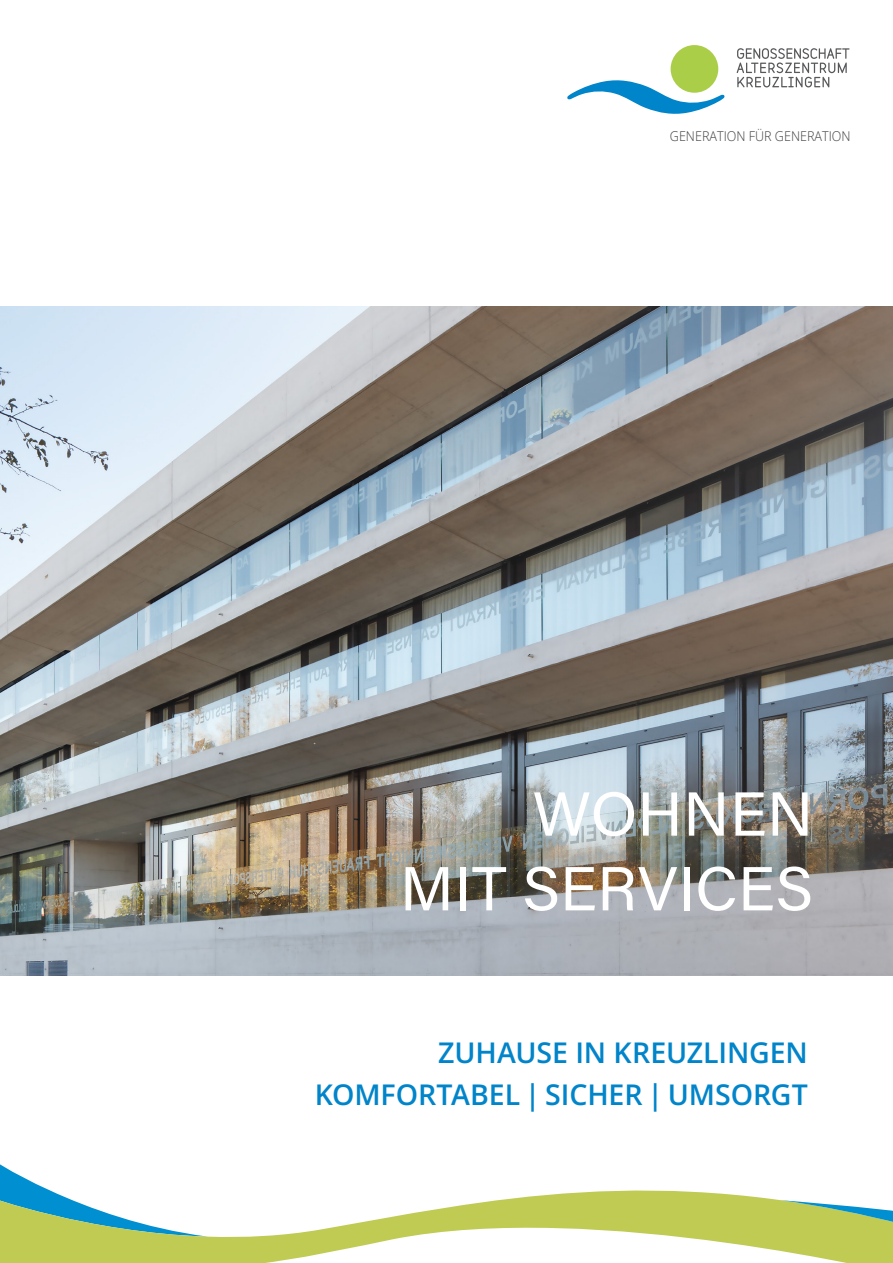
<style>
.page{position:relative;width:893px;height:1263px;background:#fff}
.page>*{position:absolute;margin:0;border:0;box-sizing:border-box;transform-origin:0 0}
.t1{font:62.25px/74.7px "Acumin Variable Concept";letter-spacing:.005em;color:#fff;text-align:right}
.t2{font:600 28.5px/42px "Open Sans";letter-spacing:-.005em;color:#0084ca;text-align:right}
.t3{font:300 13.5px "Open Sans";color:#3e3e3f;scale:.93 1}
</style>
<div class="page">
<img style="left:0;top:306px;width:893px;height:670px">
<div style="left:671px;top:45px;width:47px;height:48px;background:#abce49;border-radius:50%"></div>
<svg style="left:737px;top:48px;width:112px;height:39px"></svg>
<svg style="left:567px;top:79px;width:158px;height:35px"></svg>
<svg style="left:0;top:1164px;width:893px;height:99px"></svg>
<svg style="left:781px;top:1200px;width:112px;height:25px"></svg>
<p class="t3" style="left:670px;top:127px;width:196px">GENERATION FÜR GENERATION</p>
<h1 class="t1" style="left:400px;top:774px;width:415px">WOHNEN<br>MIT SERVICES</h1>
<p class="t2" style="left:315px;top:1031px;width:495px">ZUHAUSE IN KREUZLINGEN<br>KOMFORTABEL | SICHER | UMSORGT</p>
</div>
